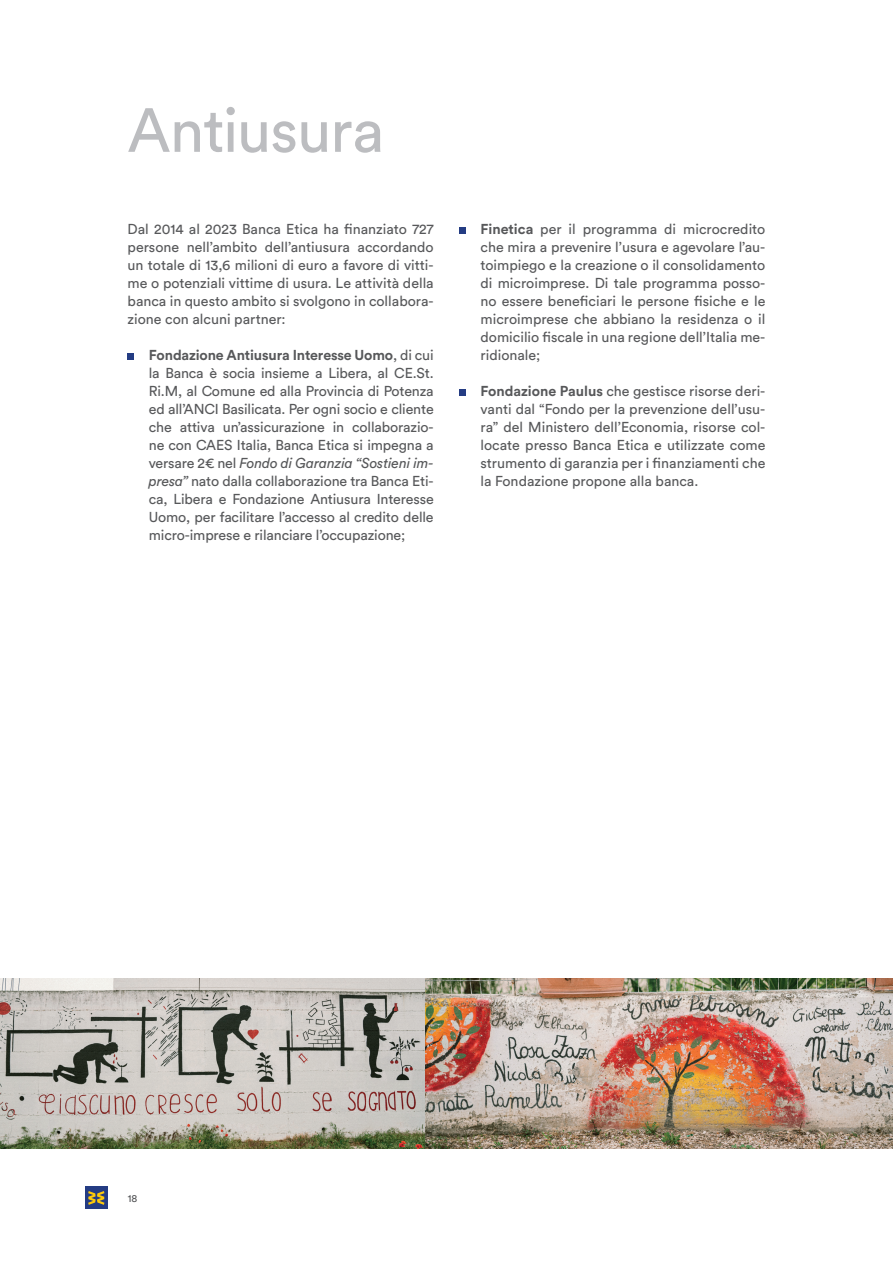
<style>
.page{position:relative;width:893px;height:1263px;background:#fff}
.page>*{position:absolute;margin:0;border:0;box-sizing:border-box;transform-origin:0 0}
.t1{font:61.5px "Circular Std";letter-spacing:-.02em;color:#bcbdc0}
.t2{font:14.25px/18px "Circular Std";color:#57585a;text-align:justify}
.t3{font:10.5px "Circular Std";color:#57585a}
.s1{font-weight:700}
.s2{font-style:italic}
</style>
<div class="page">
<div style="left:85px;top:1187px;width:23px;height:22px;background:#243c83"></div>
<svg style="left:88px;top:1191px;width:16px;height:14px"></svg>
<svg style="left:128px;top:354px;width:6px;height:6px"></svg>
<div style="left:459px;top:228px;width:7px;height:6px;background:#243c83"></div>
<div style="left:459px;top:390px;width:7px;height:6px;background:#243c83"></div>
<img style="left:0;top:978px;width:426px;height:170px">
<img style="left:426px;top:978px;width:467px;height:170px">
<h1 class="t1" style="left:128px;top:93px;width:258px">Antiusura</h1>
<p class="t2" style="left:128px;top:220px;width:308px">Dal 2014 al 2023 Banca Etica ha finanziato 727 persone nell’ambito dell’antiusura accordando un totale di 13,6 milioni di euro a favore di vitti&shy;me o potenziali vittime di usura. Le attività della banca in questo ambito si svolgono in collabora&shy;zione con alcuni partner:</p>
<p class="t2" style="left:149px;top:346px;width:286px"><span class="s1">Fondazione Antiusura Interesse Uomo</span>, di cui la Banca è socia insieme a Libera, al CE.St.<br>Ri.M, al Comune ed alla Provincia di Potenza ed all’ANCI Basilicata. Per ogni socio e cliente che attiva un’assicurazione in collaborazio&shy;ne con CAES Italia, Banca Etica si impegna a versare 2€ nel <span class="s2">Fondo di Garanzia “Sostieni im&shy;presa”</span> nato dalla collaborazione tra Banca Eti&shy;ca, Libera e Fondazione Antiusura Interesse Uomo, per facilitare l’accesso al credito delle micro-imprese e rilanciare l’occupazione;</p>
<p class="t2" style="left:480px;top:220px;width:286px"><span class="s1">Finetica</span> per il programma di microcredito che mira a prevenire l’usura e agevolare l’au&shy;toimpiego e la creazione o il consolidamento di microimprese. Di tale programma posso&shy;no essere beneficiari le persone fisiche e le microimprese che abbiano la residenza o il domicilio fiscale in una regione dell’Italia me&shy;ridionale;</p>
<p class="t2" style="left:480px;top:382px;width:286px"><span class="s1">Fondazione Paulus</span> che gestisce risorse deri&shy;vanti dal “Fondo per la prevenzione dell’usu&shy;ra” del Ministero dell’Economia, risorse col&shy;locate presso Banca Etica e utilizzate come strumento di garanzia per i finanziamenti che la Fondazione propone alla banca.</p>
<p class="t3" style="left:128px;top:1192px;width:11px">18</p>
</div>
